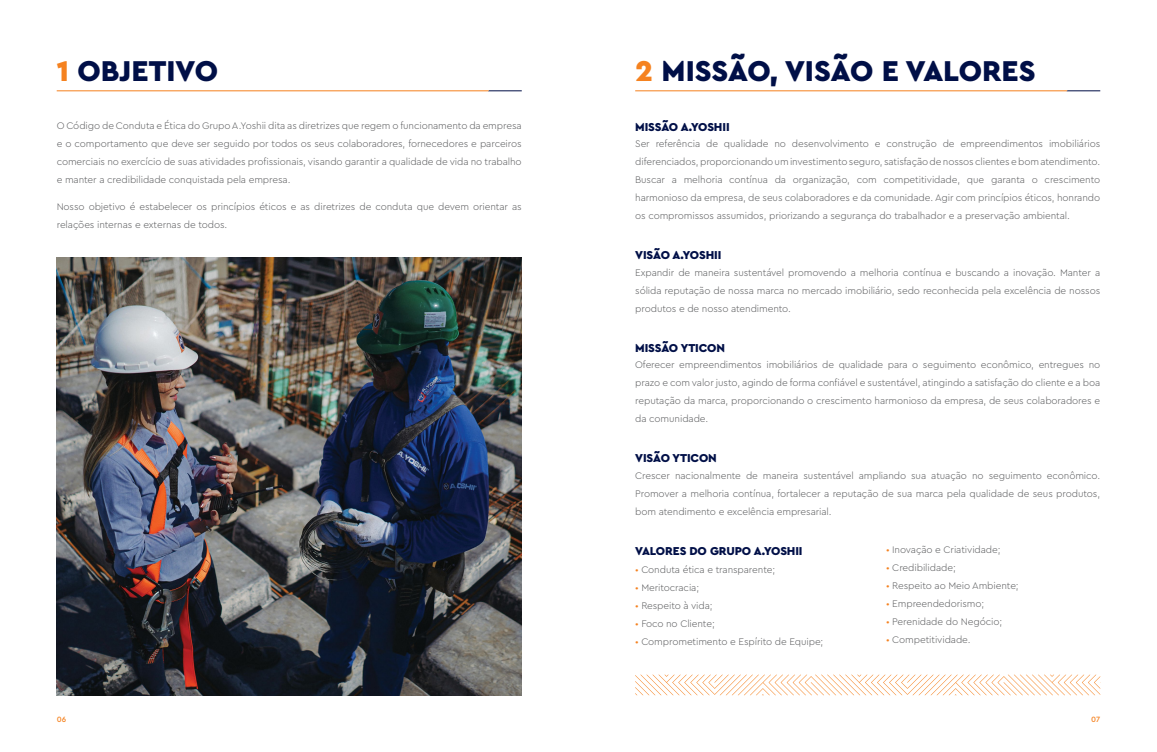
<style>
.page{position:relative;width:1157px;height:752px;background:#fff}
.page>*{position:absolute;margin:0;border:0;box-sizing:border-box;transform-origin:0 0}
.t1{font:900 30px "Cera Pro";color:#000f47}
.t2{font:900 12px "Cera Pro";letter-spacing:-.01em;color:#000f47}
.t3{font:300 10px/18px "Cera Pro";letter-spacing:-.01em;color:#58595b;text-align:justify}
.t4{font:500 8px "Cera Pro";color:#f58220}
.s1{color:#f58220}
</style>
<div class="page">
<svg style="left:57px;top:90px;width:465px;height:1px"></svg>
<svg style="left:635px;top:90px;width:465px;height:1px"></svg>
<svg style="left:635px;top:674px;width:465px;height:20px"></svg>
<img style="left:57px;top:257px;width:465px;height:437px">
<h1 class="t1" style="left:57px;top:51px;width:163px"><span class="s1">1</span> OBJETIVO</h1>
<h1 class="t1" style="left:635px;top:51px;width:402px"><span class="s1">2</span> MISSÃO, VISÃO E VALORES</h1>
<p class="t3" style="left:57px;top:116px;width:466px">O Código de Conduta e Ética do Grupo A.Yoshii dita as diretrizes que regem o funcionamento da empresa e o comportamento que deve ser seguido por todos os seus colaboradores, fornecedores e parceiros comerciais no exercício de suas atividades profissionais, visando garantir a qualidade de vida no trabalho e manter a credibilidade conquistada pela empresa.</p>
<p class="t3" style="left:57px;top:197px;width:466px">Nosso objetivo é estabelecer os princípios éticos e as diretrizes de conduta que devem orientar as relações internas e externas de todos.</p>
<p class="t2" style="left:635px;top:118px;width:96px">MISSÃO A.YOSHII</p>
<p class="t3" style="left:635px;top:134px;width:466px">Ser referência de qualidade no desenvolvimento e construção de empreendimentos imobiliários diferenciados, proporcionando um investimento seguro, satisfação de nossos clientes e bom atendimento.<br>Buscar a melhoria contínua da organização, com competitividade, que garanta o crescimento harmonioso da empresa, de seus colaboradores e da comunidade. Agir com princípios éticos, honrando os compromissos assumidos, priorizando a segurança do trabalhador e a preservação ambiental.</p>
<p class="t2" style="left:635px;top:247px;width:88px">VISÃO A.YOSHII</p>
<p class="t3" style="left:635px;top:263px;width:466px">Expandir de maneira sustentável promovendo a melhoria contínua e buscando a inovação. Manter a sólida reputação de nossa marca no mercado imobiliário, sedo reconhecida pela excelência de nossos produtos e de nosso atendimento.</p>
<p class="t2" style="left:635px;top:339px;width:91px">MISSÃO YTICON</p>
<p class="t3" style="left:635px;top:355px;width:466px">Oferecer empreendimentos imobiliários de qualidade para o seguimento econômico, entregues no prazo e com valor justo, agindo de forma confiável e sustentável, atingindo a satisfação do cliente e a boa reputação da marca, proporcionando o crescimento harmonioso da empresa, de seus colaboradores e da comunidade.</p>
<p class="t2" style="left:635px;top:450px;width:83px">VISÃO YTICON</p>
<p class="t3" style="left:635px;top:465px;width:466px">Crescer nacionalmente de maneira sustentável ampliando sua atuação no seguimento econômico.<br>Promover a melhoria contínua, fortalecer a reputação de sua marca pela qualidade de seus produtos, bom atendimento e excelência empresarial.</p>
<p class="t2" style="left:635px;top:542px;width:169px">VALORES DO GRUPO A.YOSHII</p>
<p class="t3" style="left:635px;top:559px;width:141px"><span class="s1">•</span> Conduta ética e transparente;</p>
<p class="t3" style="left:635px;top:577px;width:65px"><span class="s1">•</span> Meritocracia;</p>
<p class="t3" style="left:635px;top:595px;width:79px"><span class="s1">•</span> Respeito à vida;</p>
<p class="t3" style="left:635px;top:613px;width:81px"><span class="s1">•</span> Foco no Cliente;</p>
<p class="t3" style="left:635px;top:631px;width:190px"><span class="s1">•</span> Comprometimento e Espírito de Equipe;</p>
<p class="t3" style="left:886px;top:540px;width:116px"><span class="s1">•</span> Inovação e Criatividade;</p>
<p class="t3" style="left:886px;top:558px;width:71px"><span class="s1">•</span> Credibilidade;</p>
<p class="t3" style="left:886px;top:576px;width:134px"><span class="s1">•</span> Respeito ao Meio Ambiente;</p>
<p class="t3" style="left:886px;top:594px;width:100px"><span class="s1">•</span> Empreendedorismo;</p>
<p class="t3" style="left:886px;top:612px;width:117px"><span class="s1">•</span> Perenidade do Negócio;</p>
<p class="t3" style="left:886px;top:630px;width:86px"><span class="s1">•</span> Competitividade.</p>
<p class="t4" style="left:57px;top:713px;width:11px">06</p>
<p class="t4" style="left:1091px;top:713px;width:11px">07</p>
</div>
